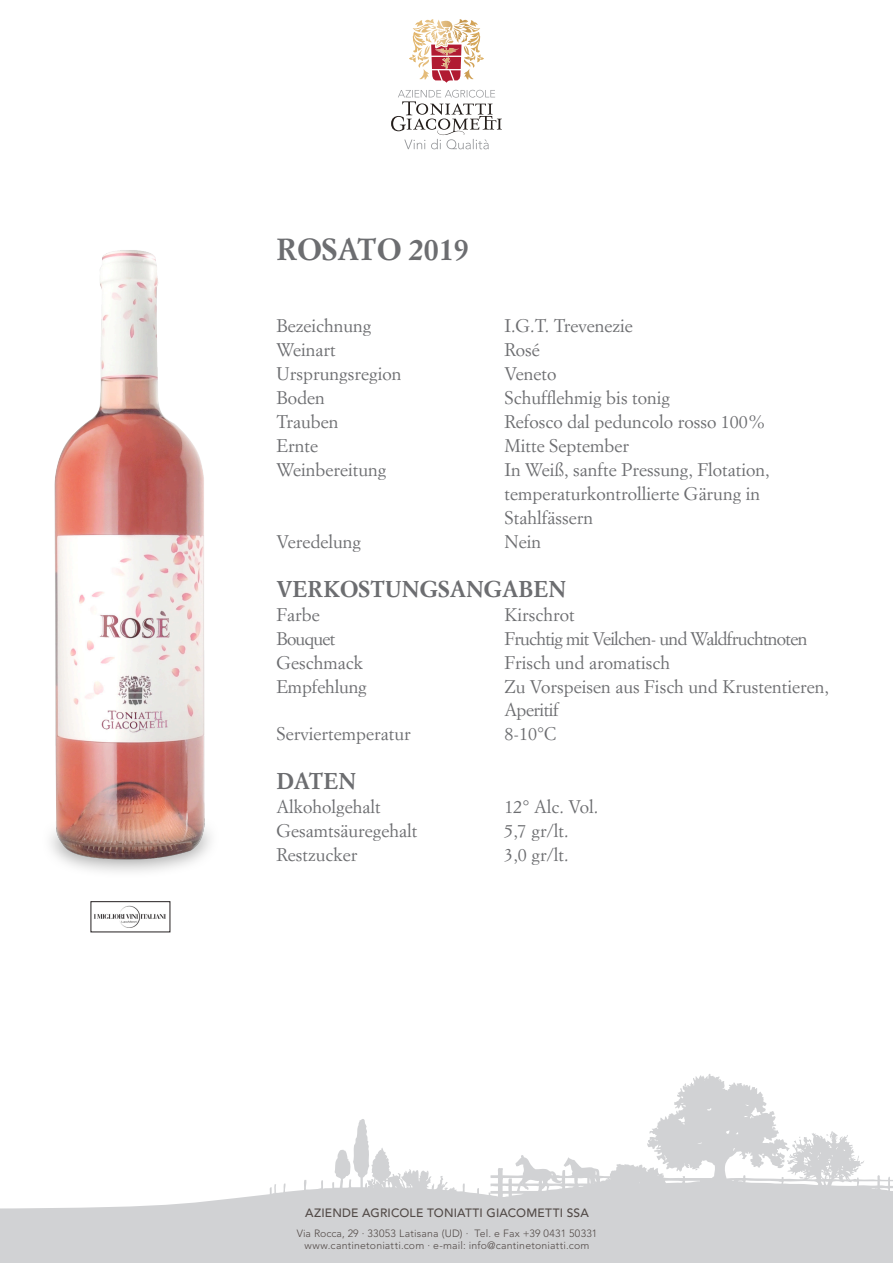
<style>
.page{position:relative;width:893px;height:1263px;background:#fff}
.page>*{position:absolute;margin:0;border:0;box-sizing:border-box;transform-origin:0 0}
.t1{font:700 30px "Simoncini Garamond";color:#6c6d70}
.t2{font:700 22.5px "Simoncini Garamond";color:#6c6d70}
.t3{font:18px/24px "Simoncini Garamond";color:#6c6d70}
.t4{font:18px "Simoncini Garamond";letter-spacing:-.04em;color:#6c6d70}
.t5{font:500 12px "Avenir LT Std";letter-spacing:.015em;color:#524a47}
.t6{font:300 10.5px/12px "Avenir LT Std";letter-spacing:.02em;color:#524a47;text-align:center}
</style>
<div class="page">
<svg style="left:0;top:1074px;width:893px;height:189px"></svg>
<svg style="left:431px;top:45px;width:30px;height:38px"></svg>
<svg style="left:415px;top:19px;width:65px;height:14px"></svg>
<svg style="left:391px;top:90px;width:111px;height:59px"></svg>
<img style="left:50px;top:250px;width:161px;height:622px">
<img style="left:94px;top:905px;width:72px;height:23px">
<div style="left:91px;top:901px;width:79px;height:31px;border:1px solid #231f20"></div>
<h1 class="t1" style="left:276px;top:231px;width:194px">ROSATO 2019</h1>
<p class="t3" style="left:276px;top:314px;width:97px">Bezeichnung</p>
<p class="t3" style="left:504px;top:314px;width:130px">I.G.T. Trevenezie</p>
<p class="t3" style="left:276px;top:338px;width:61px">Weinart</p>
<p class="t3" style="left:504px;top:338px;width:37px">Rosé</p>
<p class="t3" style="left:276px;top:362px;width:127px">Ursprungsregion</p>
<p class="t3" style="left:504px;top:362px;width:54px">Veneto</p>
<p class="t3" style="left:276px;top:386px;width:50px">Boden</p>
<p class="t3" style="left:504px;top:386px;width:167px">Schufflehmig bis tonig</p>
<p class="t3" style="left:276px;top:410px;width:64px">Trauben</p>
<p class="t3" style="left:504px;top:410px;width:263px">Refosco dal peduncolo rosso 100%</p>
<p class="t3" style="left:276px;top:434px;width:43px">Ernte</p>
<p class="t3" style="left:504px;top:434px;width:126px">Mitte September</p>
<p class="t3" style="left:276px;top:458px;width:112px">Weinbereitung</p>
<p class="t3" style="left:504px;top:458px;width:267px">In Weiß, sanfte Pressung, Flotation, temperaturkontrollierte Gärung in<br>Stahlfässern</p>
<p class="t3" style="left:276px;top:530px;width:86px">Veredelung</p>
<p class="t3" style="left:504px;top:530px;width:38px">Nein</p>
<p class="t2" style="left:276px;top:574px;width:292px">VERKOSTUNGSANGABEN</p>
<p class="t3" style="left:276px;top:602px;width:45px">Farbe</p>
<p class="t3" style="left:504px;top:602px;width:72px">Kirschrot</p>
<p class="t4" style="left:276px;top:627px;width:61px">Bouquet</p>
<p class="t4" style="left:504px;top:627px;width:305px">Fruchtig mit Veilchen- und Waldfruchtnoten</p>
<p class="t3" style="left:276px;top:650px;width:88px">Geschmack</p>
<p class="t3" style="left:504px;top:650px;width:167px">Frisch und aromatisch</p>
<p class="t3" style="left:276px;top:674px;width:92px">Empfehlung</p>
<p class="t3" style="left:504px;top:674px;width:326px">Zu Vorspeisen aus Fisch und Krustentieren,<br>Aperitif</p>
<p class="t3" style="left:276px;top:722px;width:136px">Serviertemperatur</p>
<p class="t3" style="left:504px;top:722px;width:54px">8-10°C</p>
<p class="t2" style="left:276px;top:766px;width:82px">DATEN</p>
<p class="t3" style="left:276px;top:794px;width:106px">Alkoholgehalt</p>
<p class="t3" style="left:504px;top:794px;width:95px">12° Alc. Vol.</p>
<p class="t3" style="left:276px;top:818px;width:142px">Gesamtsäuregehalt</p>
<p class="t3" style="left:504px;top:818px;width:66px">5,7 gr/lt.</p>
<p class="t3" style="left:276px;top:842px;width:82px">Restzucker</p>
<p class="t3" style="left:504px;top:842px;width:66px">3,0 gr/lt.</p>
<p class="t5" style="left:305px;top:1206px;width:285px">AZIENDE AGRICOLE TONIATTI GIACOMETTI SSA</p>
<p class="t6" style="left:297px;top:1228px;width:302px">Via Rocca, 29 · 33053 Latisana (UD) · Tel. e Fax +39 0431 50331 www.cantinetoniatti.com · e-mail: info@cantinetoniatti.com</p>
</div>
